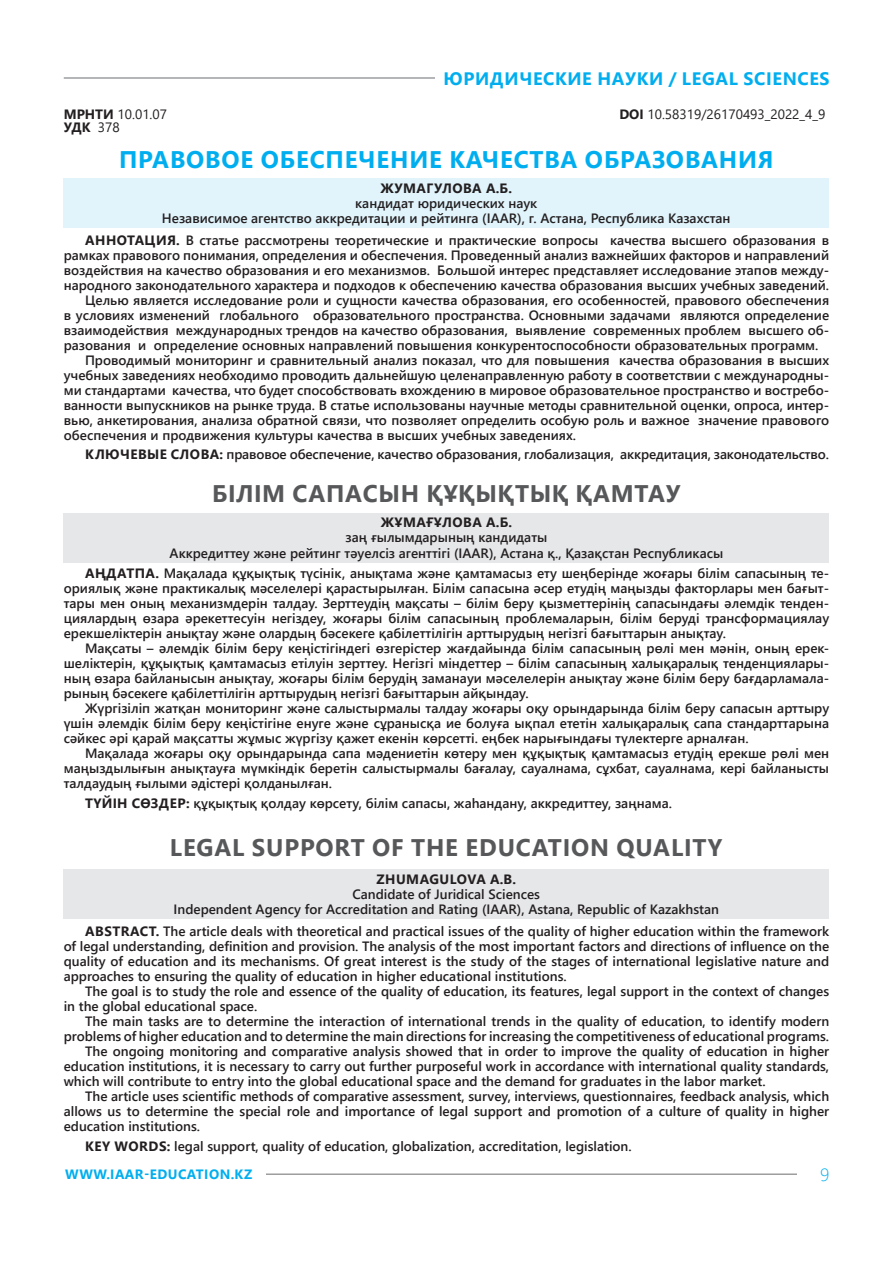
<style>
.page{position:relative;width:893px;height:1263px;background:#fff}
.page>*{position:absolute;margin:0;border:0;box-sizing:border-box;transform-origin:0 0}
.t1{font:700 24px "Segoe UI";letter-spacing:.035em;color:#57585a}
.t2{font:700 24px "Segoe UI";letter-spacing:.035em;color:#00aeef}
.t3{font:700 18px "Segoe UI";letter-spacing:.035em;color:#00aeef}
.t4{font:300 18px "Segoe UI";color:#00aeef}
.t5{font:600 13.5px/15px "Segoe UI";color:#231f20;text-align:justify}
.t6{font:700 13.5px "Segoe UI";letter-spacing:.035em;color:#231f20}
.t7{font:13.5px "Segoe UI";color:#231f20}
.t8{font:700 13.5px "Segoe UI";letter-spacing:.035em;color:#00aeef}
.s1{font-weight:700}
.s2{font-weight:400}
</style>
<div class="page">
<hr style="left:64px;top:78px;width:752px;height:1px;background:#6c6d70">
<hr style="left:65px;top:1174px;width:740px;height:1px;background:#6c6d70">
<div style="left:65px;top:1166px;width:201px;height:16px;background:#fff"></div>
<div style="left:797px;top:1167px;width:32px;height:14px;background:#fff"></div>
<div style="left:436px;top:61px;width:394px;height:34px;background:#fff"></div>
<div style="left:64px;top:179px;width:765px;height:49px;background:#e1f4fc"></div>
<div style="left:64px;top:513px;width:765px;height:49px;background:#e6e7e9"></div>
<div style="left:64px;top:869px;width:765px;height:49px;background:#e6e7e9"></div>
<h2 class="t3" style="left:444px;top:61px;width:388px">ЮРИДИЧЕСКИЕ НАУКИ / LEGAL SCIENCES</h2>
<p class="t7" style="left:64px;top:101px;width:105px"><span class="s1">МРНТИ</span> 10.01.07</p>
<p class="t7" style="left:619px;top:101px;width:207px"><span class="s1">DOI</span> 10.58319/26170493_2022_4_9</p>
<p class="t6" style="left:64px;top:115px;width:58px">УДК <span class="s2">378</span></p>
<h1 class="t2" style="left:119px;top:137px;width:656px">ПРАВОВОЕ ОБЕСПЕЧЕНИЕ КАЧЕСТВА ОБРАЗОВАНИЯ</h1>
<p class="t6" style="left:381px;top:176px;width:133px">ЖУМАГУЛОВА A.Б.</p>
<p class="t5" style="left:162px;top:195px;width:570px;text-align:center">кандидат юридических наук<br>Независимое агентство аккредитации и рейтинга (IAAR), г. Астана, Республика Казахстан</p>
<p class="t5" style="left:85px;top:231px;width:745px"><span class="s1">АННОТАЦИЯ.</span> В статье рассмотрены теоретические и практические вопросы качества высшего образования в</p>
<p class="t5" style="left:64px;top:246px;width:767px">рамках правового понимания, определения и обеспечения. Проведенный анализ важнейших факторов и направлений</p>
<p class="t5" style="left:64px;top:261px;width:767px">воздействия на качество образования и его механизмов. Большой интерес представляет исследование этапов между-</p>
<p class="t5" style="left:64px;top:276px;width:767px">народного законодательного характера и подходов к обеспечению качества образования высших учебных заведений.</p>
<p class="t5" style="left:85px;top:291px;width:746px">Целью является исследование роли и сущности качества образования, его особенностей, правового обеспечения</p>
<p class="t5" style="left:64px;top:306px;width:767px">в условиях изменений глобального образовательного пространства. Основными задачами являются определение</p>
<p class="t5" style="left:64px;top:321px;width:767px">взаимодействия международных трендов на качество образования, выявление современных проблем высшего об-</p>
<p class="t5" style="left:64px;top:336px;width:756px">разования и определение основных направлений повышения конкурентоспособности образовательных программ.</p>
<p class="t5" style="left:85px;top:351px;width:746px">Проводимый мониторинг и сравнительный анализ показал, что для повышения качества образования в высших</p>
<p class="t5" style="left:64px;top:366px;width:767px">учебных заведениях необходимо проводить дальнейшую целенаправленную работу в соответствии с международны-</p>
<p class="t5" style="left:64px;top:381px;width:767px">ми стандартами качества, что будет способствовать вхождению в мировое образовательное пространство и востребо-</p>
<p class="t5" style="left:64px;top:396px;width:767px">ванности выпускников на рынке труда. В статье использованы научные методы сравнительной оценки, опроса, интер-</p>
<p class="t5" style="left:64px;top:411px;width:767px">вью, анкетирования, анализа обратной связи, что позволяет определить особую роль и важное значение правового</p>
<p class="t5" style="left:64px;top:426px;width:514px">обеспечения и продвижения культуры качества в высших учебных заведениях.</p>
<p class="t5" style="left:85px;top:446px;width:745px"><span class="s1">КЛЮЧЕВЫЕ СЛОВА:</span> правовое обеспечение, качество образования, глобализация, аккредитация, законодательство.</p>
<h1 class="t1" style="left:212px;top:471px;width:470px">БІЛІМ САПАСЫН ҚҰҚЫҚТЫҚ ҚАМТАУ</h1>
<p class="t6" style="left:381px;top:510px;width:133px">ЖҰМАҒҰЛОВА A.Б.</p>
<p class="t5" style="left:170px;top:529px;width:555px;text-align:center">заң ғылымдарының кандидаты<br>Аккредиттеу және рейтинг тәуелсіз агенттігі (IAAR), Астана қ., Қазақстан Республикасы</p>
<p class="t5" style="left:64px;top:565px;width:767px;text-indent:21px"><span class="s1">АҢДАТПА.</span> Мақалада құқықтық түсінік, анықтама және қамтамасыз ету шеңберінде жоғары білім сапасының те&shy;ориялық және практикалық мәселелері қарастырылған. Білім сапасына әсер етудің маңызды факторлары мен бағыт&shy;тары мен оның механизмдерін талдау. Зерттеудің мақсаты – білім беру қызметтерінің сапасындағы әлемдік тенден&shy;циялардың өзара әрекеттесуін негіздеу, жоғары білім сапасының проблемаларын, білім беруді трансформациялау ерекшеліктерін анықтау және олардың бәсекеге қабілеттілігін арттырудың негізгі бағыттарын анықтау.</p>
<p class="t5" style="left:64px;top:640px;width:767px;text-indent:21px">Мақсаты – әлемдік білім беру кеңістігіндегі өзгерістер жағдайында білім сапасының рөлі мен мәнін, оның ерек&shy;шеліктерін, құқықтық қамтамасыз етілуін зерттеу. Негізгі міндеттер – білім сапасының халықаралық тенденциялары&shy;ның өзара байланысын анықтау, жоғары білім берудің заманауи мәселелерін анықтау және білім беру бағдарламала&shy;рының бәсекеге қабілеттілігін арттырудың негізгі бағыттарын айқындау.</p>
<p class="t5" style="left:64px;top:700px;width:767px;text-indent:21px">Жүргізіліп жатқан мониторинг және салыстырмалы талдау жоғары оқу орындарында білім беру сапасын арттыру үшін әлемдік білім беру кеңістігіне енуге және сұранысқа ие болуға ықпал ететін халықаралық сапа стандарттарына сәйкес әрі қарай мақсатты жұмыс жүргізу қажет екенін көрсетті. еңбек нарығындағы түлектерге арналған.</p>
<p class="t5" style="left:64px;top:745px;width:767px;text-indent:21px">Мақалада жоғары оқу орындарында сапа мәдениетін көтеру мен құқықтық қамтамасыз етудің ерекше рөлі мен маңыздылығын анықтауға мүмкіндік беретін салыстырмалы бағалау, сауалнама, сұхбат, сауалнама, кері байланысты талдаудың ғылыми әдістері қолданылған.</p>
<p class="t5" style="left:85px;top:794px;width:588px"><span class="s1">ТҮЙІН СӨЗДЕР:</span> құқықтық қолдау көрсету, білім сапасы, жаһандану, аккредиттеу, заңнама.</p>
<h1 class="t1" style="left:170px;top:825px;width:554px">LEGAL SUPPORT OF THE EDUCATION QUALITY</h1>
<p class="t6" style="left:377px;top:866px;width:141px">ZHUMAGULOVA A.B.</p>
<p class="t5" style="left:174px;top:885px;width:547px;text-align:center">Candidate of Juridical Sciences<br>Independent Agency for Accreditation and Rating (IAAR), Astana, Republic of Kazakhstan</p>
<p class="t5" style="left:64px;top:923px;width:767px;text-indent:21px"><span class="s1">ABSTRACT.</span> The article deals with theoretical and practical issues of the quality of higher education within the framework of legal understanding, definition and provision. The analysis of the most important factors and directions of influence on the quality of education and its mechanisms. Of great interest is the study of the stages of international legislative nature and approaches to ensuring the quality of education in higher educational institutions.</p>
<p class="t5" style="left:64px;top:983px;width:767px;text-indent:21px">The goal is to study the role and essence of the quality of education, its features, legal support in the context of changes in the global educational space.</p>
<p class="t5" style="left:85px;top:1013px;width:746px">The main tasks are to determine the interaction of international trends in the quality of education, to identify modern</p>
<p class="t5" style="left:64px;top:1028px;width:767px">problems of higher education and to determine the main directions for increasing the competitiveness of educational programs.</p>
<p class="t5" style="left:85px;top:1043px;width:746px">The ongoing monitoring and comparative analysis showed that in order to improve the quality of education in higher</p>
<p class="t5" style="left:64px;top:1058px;width:767px">education institutions, it is necessary to carry out further purposeful work in accordance with international quality standards,</p>
<p class="t5" style="left:64px;top:1073px;width:703px">which will contribute to entry into the global educational space and the demand for graduates in the labor market.</p>
<p class="t5" style="left:85px;top:1088px;width:746px">The article uses scientific methods of comparative assessment, survey, interviews, questionnaires, feedback analysis, which</p>
<p class="t5" style="left:64px;top:1103px;width:767px">allows us to determine the special role and importance of legal support and promotion of a culture of quality in higher</p>
<p class="t5" style="left:64px;top:1118px;width:138px">education institutions.</p>
<p class="t5" style="left:85px;top:1137px;width:548px"><span class="s1">KEY WORDS:</span> legal support, quality of education, globalization, accreditation, legislation.</p>
<p class="t8" style="left:65px;top:1161px;width:188px">WWW.IAAR-EDUCATION.KZ</p>
<h2 class="t4" style="left:820px;top:1157px;width:11px">9</h2>
</div>
